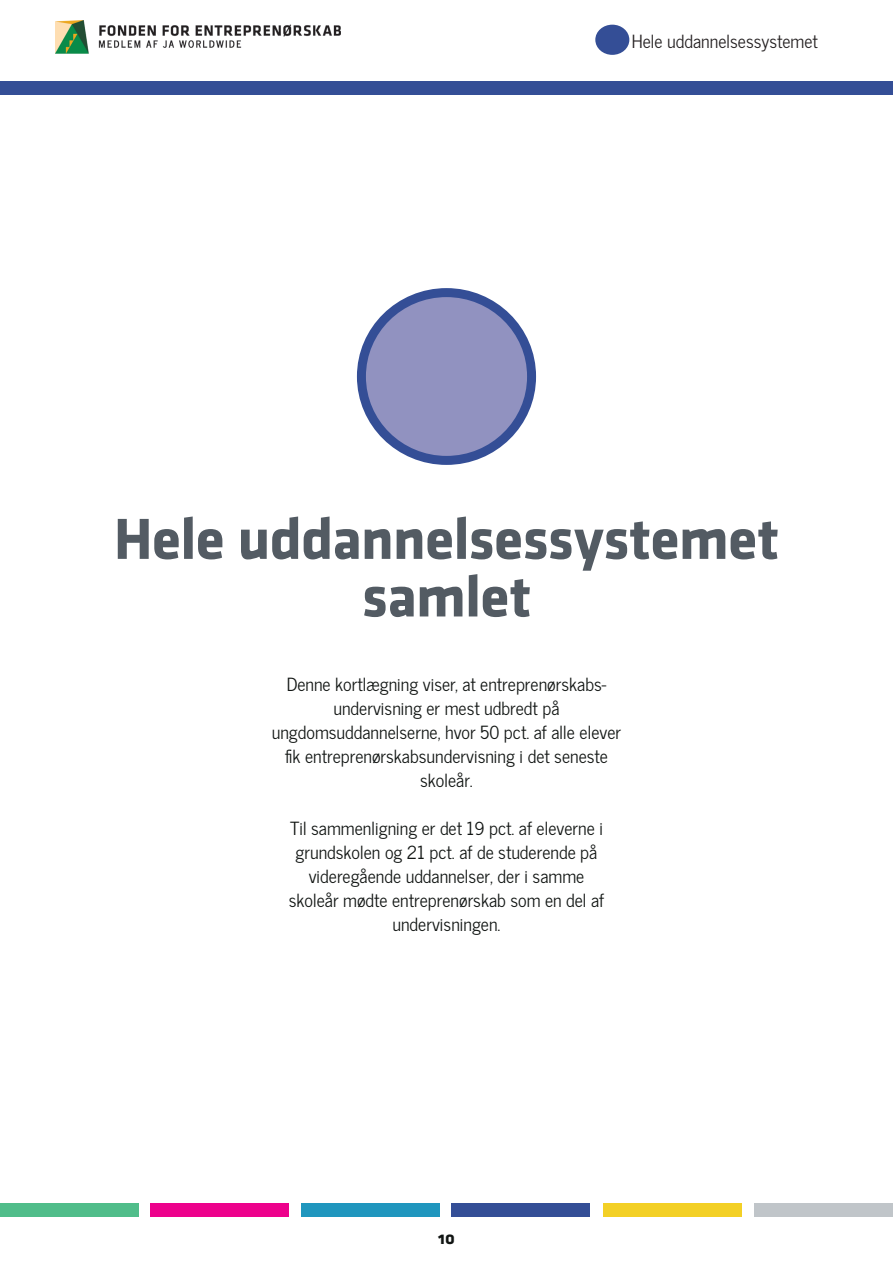
<style>
.page{position:relative;width:893px;height:1263px;background:#fff}
.page>*{position:absolute;margin:0;border:0;box-sizing:border-box;transform-origin:0 0}
.Overskrift_2018{font:700 60px/57.6px "Klavika";letter-spacing:-.015em;color:#535b63;text-align:center}
.t1{font:18px/24px "News Cycle";color:#111513;text-align:center}
.t2{font:18px "News Cycle";color:#231f20}
.t3{font:700 18px "Klavika";color:#111513}
</style>
<div class="page">
<div style="left:301px;top:1203px;width:139px;height:13px;background:#1f96be"></div>
<div style="left:0;top:1203px;width:139px;height:13px;background:#50bd8a"></div>
<div style="left:452px;top:1203px;width:138px;height:13px;background:#344e96"></div>
<div style="left:151px;top:1203px;width:138px;height:13px;background:#ed028c"></div>
<img style="left:56px;top:21px;width:285px;height:33px">
<div style="left:603px;top:1203px;width:139px;height:13px;background:#f3d026"></div>
<div style="left:754px;top:1203px;width:139px;height:13px;background:#c0c5c9"></div>
<div style="left:0;top:81px;width:893px;height:14px;background:#344e96"></div>
<div style="left:597px;top:26px;width:31px;height:27px;background:#344e96;border-radius:50%"></div>
<div style="left:595px;top:25px;width:34px;height:30px;border:3px solid #344e96;border-radius:50%"></div>
<div style="left:361px;top:293px;width:171px;height:167px;background:#9192c0;border-radius:50%"></div>
<div style="left:357px;top:288px;width:179px;height:177px;border:9px solid #344e96;border-radius:50%"></div>
<p class="t2" style="left:632px;top:26px;width:187px">Hele uddannelsessystemet</p>
<p class="Overskrift_2018" style="left:114px;top:511px;width:667px">Hele uddannelsessystemet samlet</p>
<p class="t1" style="left:287px;top:671px;width:321px">Denne kortlægning viser, at entreprenørskabs-</p>
<p class="t1" style="left:272px;top:695px;width:351px">undervisning er mest udbredt på ungdomsuddannelserne, hvor 50 pct. af alle elever fik entreprenørskabsundervisning i det seneste skoleår.</p>
<p class="t1" style="left:290px;top:815px;width:315px">Til sammenligning er det 19 pct. af eleverne i grundskolen og 21 pct. af de studerende på</p>
<p class="t1" style="left:309px;top:863px;width:277px">videregående uddannelser, der i samme</p>
<p class="t1" style="left:289px;top:887px;width:317px">skoleår mødte entreprenørskab som en del af undervisningen.</p>
<p class="t3" style="left:438px;top:1228px;width:18px">10</p>
</div>
